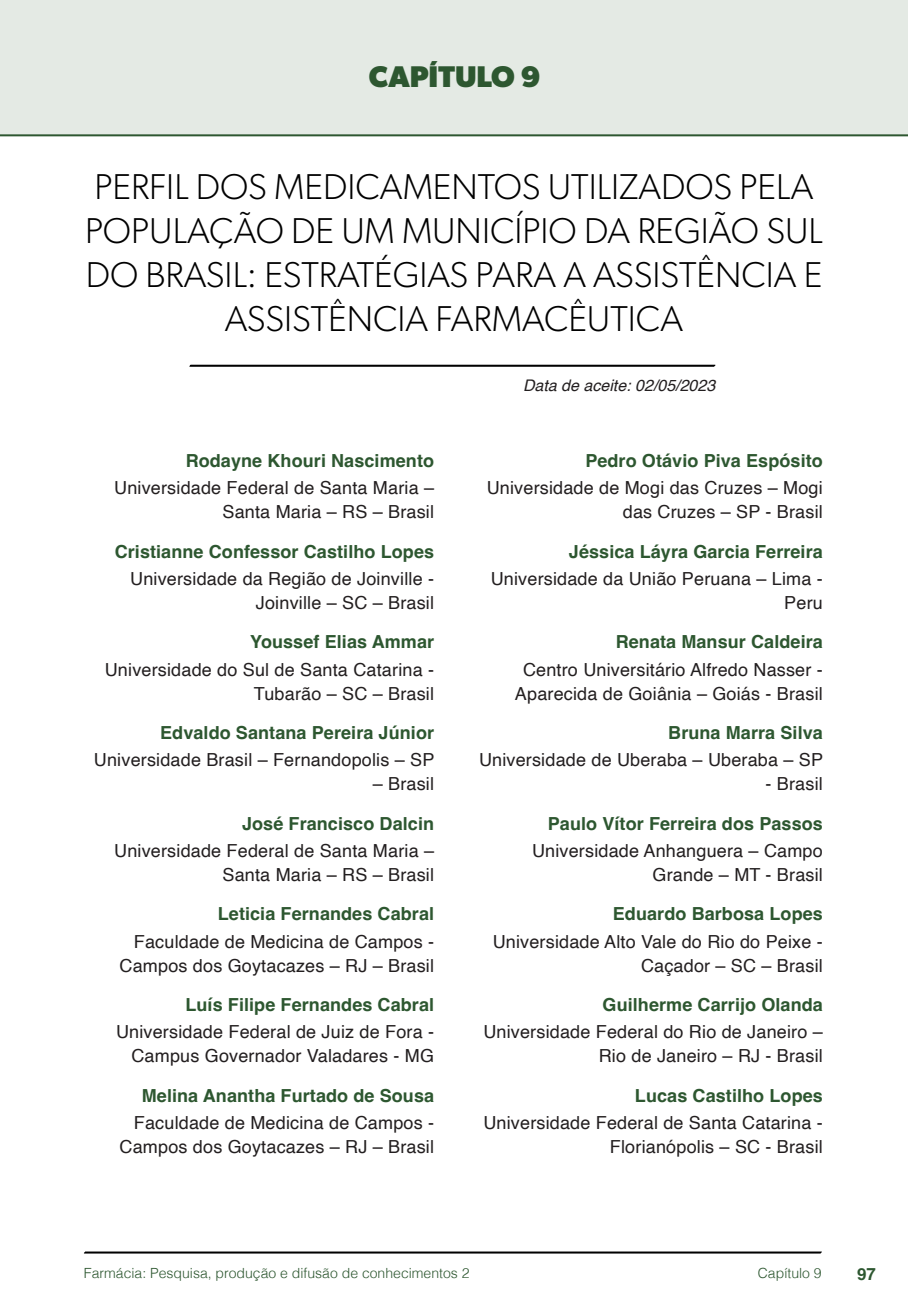
<style>
.page{position:relative;width:908px;height:1304px;background:#fff}
.page>*{position:absolute;margin:0;border:0;box-sizing:border-box;transform-origin:0 0}
.t1{font:300 36px/44px "Gibson";color:#000;text-align:center}
.t2{font:700 30px "Gibson";color:#2d5730}
.t3{font:18px/24px "Helvetica";letter-spacing:.01em;color:#231f20;text-align:right}
.t4{font:700 18px "Helvetica";letter-spacing:.005em;color:#2d5730}
.t5{font:700 16.8px "Helvetica";color:#2d5730}
.t6{font:italic 16px "Helvetica";color:#231f20}
.t7{font:300 14px "Helvetica";color:#2d5730}
</style>
<div class="page">
<svg style="left:84px;top:1251px;width:737px;height:3px;background:#515151"></svg>
<svg style="left:189px;top:364px;width:526px;height:3px;background:#4f4f4f"></svg>
<div style="left:0;top:0;width:907px;height:136px;background:#e4eae4"></div>
<div style="left:44px;top:72px;width:68px;height:61px;background:#e4eae4"></div>
<h2 class="t2" style="left:369px;top:58px;width:173px">CAPÍTULO 9</h2>
<h1 class="t1" style="left:85px;top:164px;width:738px">PERFIL DOS MEDICAMENTOS UTILIZADOS PELA POPULAÇÃO DE UM MUNICÍPIO DA REGIÃO SUL DO BRASIL: ESTRATÉGIAS PARA A ASSISTÊNCIA E ASSISTÊNCIA FARMACÊUTICA</h1>
<p class="t4" style="left:185px;top:450px;width:250px">Rodayne Khouri Nascimento</p>
<p class="t3" style="left:114px;top:477px;width:321px">Universidade Federal de Santa Maria –<br>Santa Maria – RS – Brasil</p>
<p class="t4" style="left:115px;top:540px;width:321px">Cristianne Confessor Castilho Lopes</p>
<p class="t3" style="left:130px;top:567px;width:305px">Universidade da Região de Joinville -<br>Joinville – SC – Brasil</p>
<p class="t4" style="left:250px;top:631px;width:185px">Youssef Elias Ammar</p>
<p class="t3" style="left:105px;top:658px;width:331px">Universidade do Sul de Santa Catarina -<br>Tubarão – SC – Brasil</p>
<p class="t4" style="left:160px;top:722px;width:275px">Edvaldo Santana Pereira Júnior</p>
<p class="t3" style="left:94px;top:749px;width:342px">Universidade Brasil – Fernandopolis – SP</p>
<p class="t3" style="left:372px;top:773px;width:63px">– Brasil</p>
<p class="t4" style="left:242px;top:812px;width:193px">José Francisco Dalcin</p>
<p class="t3" style="left:114px;top:839px;width:321px">Universidade Federal de Santa Maria –<br>Santa Maria – RS – Brasil</p>
<p class="t4" style="left:218px;top:903px;width:218px">Leticia Fernandes Cabral</p>
<p class="t3" style="left:119px;top:930px;width:316px">Faculdade de Medicina de Campos -<br>Campos dos Goytacazes – RJ – Brasil</p>
<p class="t4" style="left:185px;top:994px;width:250px">Luís Filipe Fernandes Cabral</p>
<p class="t3" style="left:116px;top:1021px;width:319px">Universidade Federal de Juiz de Fora -<br>Campus Governador Valadares - MG</p>
<p class="t4" style="left:142px;top:1084px;width:294px">Melina Anantha Furtado de Sousa</p>
<p class="t3" style="left:119px;top:1111px;width:316px">Faculdade de Medicina de Campos -<br>Campos dos Goytacazes – RJ – Brasil</p>
<p class="t6" style="left:523px;top:373px;width:194px">Data de aceite: 02/05/2023</p>
<p class="t4" style="left:585px;top:450px;width:239px">Pedro Otávio Piva Espósito</p>
<p class="t3" style="left:486px;top:477px;width:337px">Universidade de Mogi das Cruzes – Mogi das Cruzes – SP - Brasil</p>
<p class="t4" style="left:568px;top:540px;width:255px">Jéssica Láyra Garcia Ferreira</p>
<p class="t3" style="left:490px;top:567px;width:333px">Universidade da União Peruana – Lima -<br>Peru</p>
<p class="t4" style="left:615px;top:631px;width:208px">Renata Mansur Caldeira</p>
<p class="t3" style="left:514px;top:658px;width:309px;text-align:center">Centro Universitário Alfredo Nasser -<br>Aparecida de Goiânia – Goiás - Brasil</p>
<p class="t4" style="left:668px;top:722px;width:156px">Bruna Marra Silva</p>
<p class="t3" style="left:479px;top:749px;width:345px">Universidade de Uberaba – Uberaba – SP</p>
<p class="t3" style="left:765px;top:773px;width:59px">- Brasil</p>
<p class="t4" style="left:547px;top:812px;width:276px">Paulo Vítor Ferreira dos Passos</p>
<p class="t3" style="left:531px;top:839px;width:292px">Universidade Anhanguera – Campo<br>Grande – MT - Brasil</p>
<p class="t4" style="left:612px;top:903px;width:211px">Eduardo Barbosa Lopes</p>
<p class="t3" style="left:492px;top:930px;width:331px">Universidade Alto Vale do Rio do Peixe -<br>Caçador – SC – Brasil</p>
<p class="t4" style="left:602px;top:994px;width:222px">Guilherme Carrijo Olanda</p>
<p class="t3" style="left:483px;top:1021px;width:341px">Universidade Federal do Rio de Janeiro –<br>Rio de Janeiro – RJ - Brasil</p>
<p class="t4" style="left:634px;top:1084px;width:189px">Lucas Castilho Lopes</p>
<p class="t3" style="left:483px;top:1111px;width:341px">Universidade Federal de Santa Catarina -<br>Florianópolis – SC - Brasil</p>
<p class="t7" style="left:84px;top:1261px;width:387px">Farmácia: Pesquisa, produção e difusão de conhecimentos 2</p>
<p class="t7" style="left:757px;top:1261px;width:65px">Capítulo 9</p>
<p class="t5" style="left:856px;top:1264px;width:20px">97</p>
</div>
